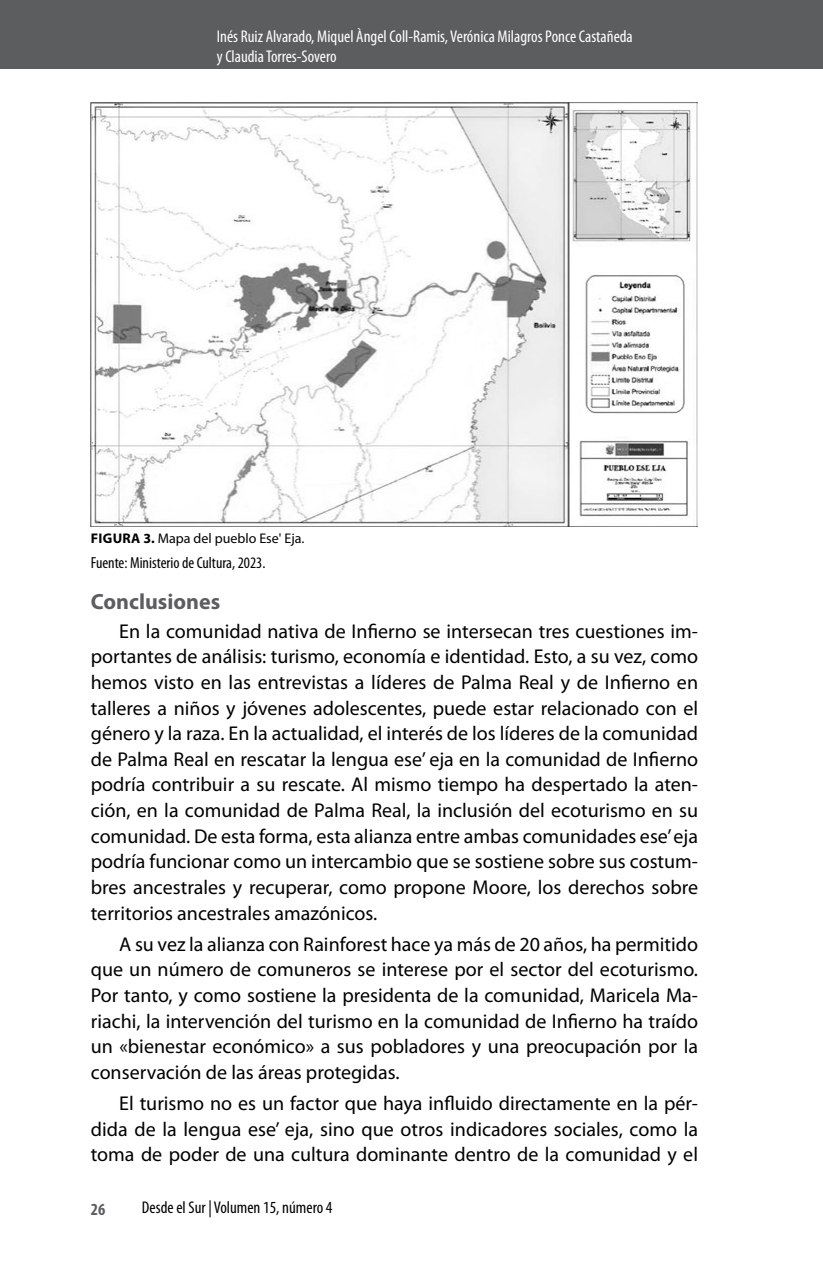
<style>
.page{position:relative;width:823px;height:1265px;background:#fff}
.page>*{position:absolute;margin:0;border:0;box-sizing:border-box;transform-origin:0 0}
.t1{font:700 22px "Myriad Pro";color:#5c5d5f}
.t2{font:20px/25.6px "Myriad Pro";color:#000;text-align:justify}
.t3{font:condensed 17px/20px "Myriad Pro";color:#fff}
.t4{font:condensed 17px "Myriad Pro";color:#000}
.t5{font:700 condensed 17px "Myriad Pro";color:#5c5d5f}
.t6{font:condensed 16px "Myriad Pro";color:#000}
.t7{font:14px "Myriad Pro";color:#000}
.s1{font-weight:700}
</style>
<div class="page">
<div style="left:0;top:0;width:822px;height:68px;background:#5c5d5f"></div>
<img style="left:91px;top:102px;width:606px;height:424px">
<p class="t3" style="left:217px;top:26px;width:417px">Inés Ruiz Alvarado, Miquel Àngel Coll-Ramis, Verónica Milagros Ponce Castañeda y Claudia Torres-Sovero</p>
<p class="t7" style="left:91px;top:529px;width:215px"><span class="s1">FIGURA 3.</span> Mapa del pueblo Ese' Eja.</p>
<p class="t6" style="left:91px;top:552px;width:176px">Fuente: Ministerio de Cultura, 2023.</p>
<p class="t1" style="left:91px;top:587px;width:131px">Conclusiones</p>
<p class="t2" style="left:91px;top:618px;width:608px;text-indent:28px">En la comunidad nativa de Infierno se intersecan tres cuestiones im&shy;portantes de análisis: turismo, economía e identidad. Esto, a su vez, como hemos visto en las entrevistas a líderes de Palma Real y de Infierno en talleres a niños y jóvenes adolescentes, puede estar relacionado con el género y la raza. En la actualidad, el interés de los líderes de la comunidad de Palma Real en rescatar la lengua ese’ eja en la comunidad de Infierno podría contribuir a su rescate. Al mismo tiempo ha despertado la aten&shy;ción, en la comunidad de Palma Real, la inclusión del ecoturismo en su comunidad. De esta forma, esta alianza entre ambas comunidades ese’ eja podría funcionar como un intercambio que se sostiene sobre sus costum&shy;bres ancestrales y recuperar, como propone Moore, los derechos sobre territorios ancestrales amazónicos.</p>
<p class="t2" style="left:91px;top:930px;width:608px;text-indent:28px">A su vez la alianza con Rainforest hace ya más de 20 años, ha permitido que un número de comuneros se interese por el sector del ecoturismo.<br>Por tanto, y como sostiene la presidenta de la comunidad, Maricela Ma&shy;riachi, la intervención del turismo en la comunidad de Infierno ha traído un «bienestar económico» a sus pobladores y una preocupación por la conservación de las áreas protegidas.</p>
<p class="t2" style="left:91px;top:1090px;width:608px;text-indent:28px">El turismo no es un factor que haya influido directamente en la pér&shy;dida de la lengua ese’ eja, sino que otros indicadores sociales, como la toma de poder de una cultura dominante dentro de la comunidad y el</p>
<p class="t5" style="left:91px;top:1198px;width:16px">26</p>
<p class="t4" style="left:142px;top:1196px;width:192px">Desde el Sur | Volumen 15, número 4</p>
</div>
